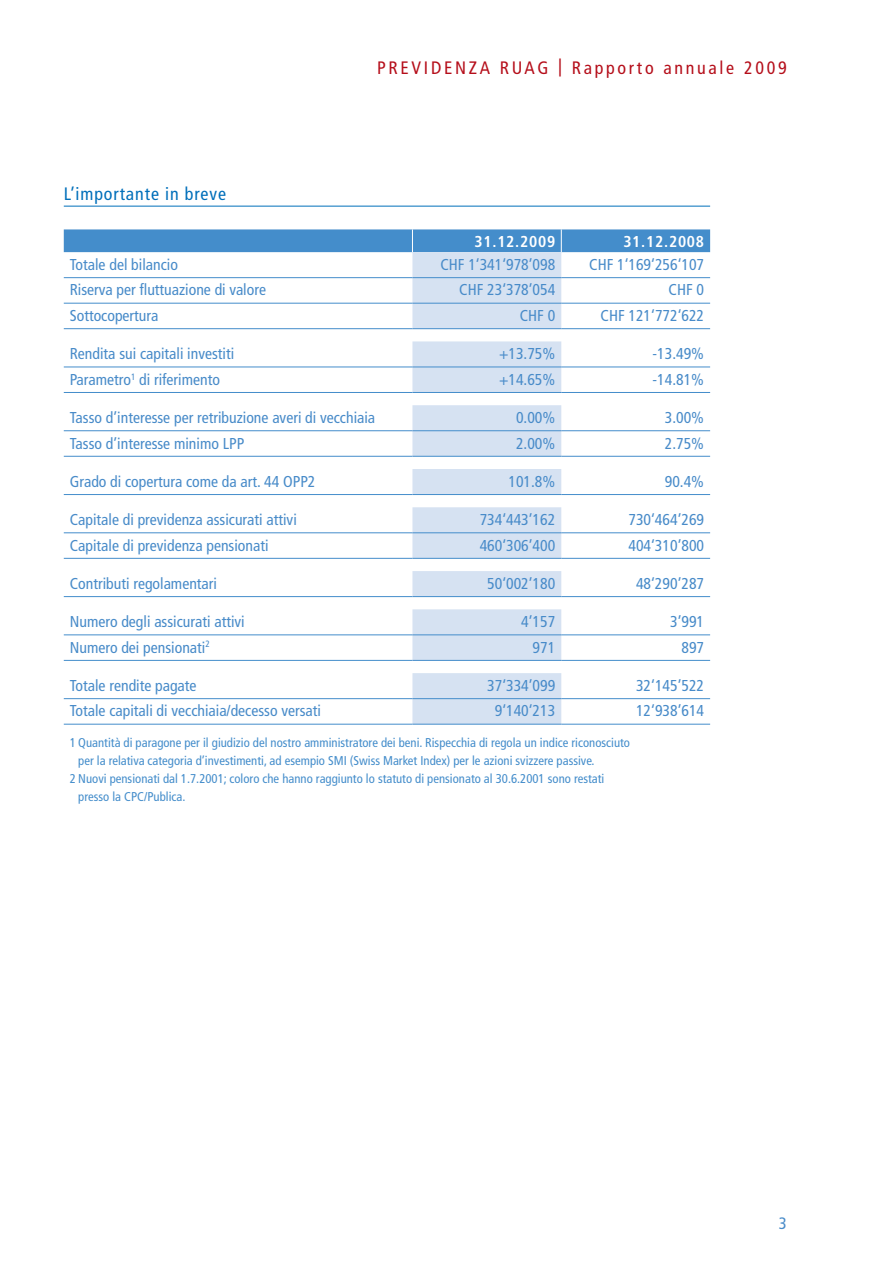
<style>
.page{position:relative;width:893px;height:1263px;background:#fff}
.page>*{position:absolute;margin:0;border:0;box-sizing:border-box;transform-origin:0 0}
.t1{font:condensed 18px "Frutiger LT Std";letter-spacing:.15em;color:#b50e1a}
.t2{font:condensed 18px "Frutiger LT Std";letter-spacing:.05em;color:#006fba}
.t3{font:condensed 16.5px "Frutiger LT Std";color:#488bc9}
.t4{font:condensed 15.75px "Frutiger LT Std";color:#488bc9}
.t5{font:700 condensed 15.75px "Frutiger LT Std";letter-spacing:.05em;color:#fff}
.t6{font:condensed 12.75px "Frutiger LT Std";color:#448dcb}
</style>
<div class="page">
<hr style="left:64px;top:206px;width:646px;height:1px;background:#006fba">
<svg style="left:412px;top:252px;width:149px;height:472px;fill:#d6e2f2"></svg>
<div style="left:64px;top:229px;width:646px;height:23px;background:#448dcb"></div>
<hr style="left:64px;top:277px;width:348px;height:1px;background:#448dcb">
<hr style="left:412px;top:277px;width:149px;height:1px;background:#448dcb">
<hr style="left:561px;top:277px;width:149px;height:1px;background:#448dcb">
<hr style="left:64px;top:303px;width:348px;height:1px;background:#448dcb">
<hr style="left:412px;top:303px;width:149px;height:1px;background:#448dcb">
<hr style="left:561px;top:303px;width:149px;height:1px;background:#448dcb">
<hr style="left:64px;top:328px;width:348px;height:1px;background:#448dcb">
<hr style="left:412px;top:328px;width:149px;height:1px;background:#448dcb">
<hr style="left:561px;top:328px;width:149px;height:1px;background:#448dcb">
<hr style="left:64px;top:367px;width:348px;height:1px;background:#448dcb">
<hr style="left:412px;top:367px;width:149px;height:1px;background:#448dcb">
<hr style="left:561px;top:367px;width:149px;height:1px;background:#448dcb">
<hr style="left:64px;top:392px;width:348px;height:1px;background:#448dcb">
<hr style="left:412px;top:392px;width:149px;height:1px;background:#448dcb">
<hr style="left:561px;top:392px;width:149px;height:1px;background:#448dcb">
<hr style="left:64px;top:430px;width:348px;height:1px;background:#448dcb">
<hr style="left:412px;top:430px;width:149px;height:1px;background:#448dcb">
<hr style="left:561px;top:430px;width:149px;height:1px;background:#448dcb">
<hr style="left:64px;top:456px;width:348px;height:1px;background:#448dcb">
<hr style="left:412px;top:456px;width:149px;height:1px;background:#448dcb">
<hr style="left:561px;top:456px;width:149px;height:1px;background:#448dcb">
<hr style="left:64px;top:494px;width:348px;height:1px;background:#448dcb">
<hr style="left:412px;top:494px;width:149px;height:1px;background:#448dcb">
<hr style="left:561px;top:494px;width:149px;height:1px;background:#448dcb">
<hr style="left:64px;top:532px;width:348px;height:1px;background:#448dcb">
<hr style="left:412px;top:532px;width:149px;height:1px;background:#448dcb">
<hr style="left:561px;top:532px;width:149px;height:1px;background:#448dcb">
<hr style="left:64px;top:558px;width:348px;height:1px;background:#448dcb">
<hr style="left:412px;top:558px;width:149px;height:1px;background:#448dcb">
<hr style="left:561px;top:558px;width:149px;height:1px;background:#448dcb">
<hr style="left:64px;top:596px;width:348px;height:1px;background:#448dcb">
<hr style="left:412px;top:596px;width:149px;height:1px;background:#448dcb">
<hr style="left:561px;top:596px;width:149px;height:1px;background:#448dcb">
<hr style="left:64px;top:660px;width:348px;height:1px;background:#448dcb">
<hr style="left:412px;top:660px;width:149px;height:1px;background:#448dcb">
<hr style="left:561px;top:660px;width:149px;height:1px;background:#448dcb">
<hr style="left:64px;top:724px;width:348px;height:1px;background:#448dcb">
<hr style="left:412px;top:724px;width:149px;height:1px;background:#448dcb">
<hr style="left:561px;top:724px;width:149px;height:1px;background:#448dcb">
<hr style="left:64px;top:698px;width:348px;height:1px;background:#448dcb">
<hr style="left:412px;top:698px;width:149px;height:1px;background:#448dcb">
<hr style="left:561px;top:698px;width:149px;height:1px;background:#448dcb">
<hr style="left:64px;top:635px;width:348px;height:1px;background:#448dcb">
<hr style="left:412px;top:635px;width:149px;height:1px;background:#448dcb">
<hr style="left:561px;top:635px;width:149px;height:1px;background:#448dcb">
<p class="t2" style="left:64px;top:183px;width:164px">L’importante in breve</p>
<p class="t1" style="left:377px;top:57px;width:411px">PREVIDENZA RUAG | Rapporto annuale 2009</p>
<p class="t5" style="left:474px;top:232px;width:82px">31.12.2009</p>
<p class="t5" style="left:623px;top:232px;width:82px">31.12.2008</p>
<p class="t4" style="left:70px;top:255px;width:110px">Totale del bilancio</p>
<p class="t4" style="left:440px;top:255px;width:116px">CHF 1‘341‘978’098</p>
<p class="t4" style="left:589px;top:255px;width:116px">CHF 1‘169‘256‘107</p>
<p class="t4" style="left:70px;top:281px;width:198px">Riserva per fluttuazione di valore</p>
<p class="t4" style="left:459px;top:281px;width:98px">CHF 23‘378’054</p>
<p class="t4" style="left:669px;top:281px;width:37px">CHF 0</p>
<p class="t4" style="left:70px;top:306px;width:90px">Sottocopertura</p>
<p class="t4" style="left:520px;top:306px;width:37px">CHF 0</p>
<p class="t4" style="left:600px;top:306px;width:105px">CHF 121‘772‘622</p>
<p class="t4" style="left:70px;top:345px;width:166px">Rendita sui capitali investiti</p>
<p class="t4" style="left:499px;top:345px;width:58px">+13.75%</p>
<p class="t4" style="left:653px;top:345px;width:53px">-13.49%</p>
<p class="t4" style="left:70px;top:370px;width:152px">Parametro<sup>1</sup> di riferimento</p>
<p class="t4" style="left:499px;top:370px;width:58px">+14.65%</p>
<p class="t4" style="left:653px;top:370px;width:53px">-14.81%</p>
<p class="t4" style="left:70px;top:408px;width:307px">Tasso d’interesse per retribuzione averi di vecchiaia</p>
<p class="t4" style="left:516px;top:408px;width:41px">0.00%</p>
<p class="t4" style="left:665px;top:408px;width:41px">3.00%</p>
<p class="t4" style="left:70px;top:434px;width:176px">Tasso d’interesse minimo LPP</p>
<p class="t4" style="left:516px;top:434px;width:41px">2.00%</p>
<p class="t4" style="left:665px;top:434px;width:41px">2.75%</p>
<p class="t4" style="left:70px;top:472px;width:247px">Grado di copertura come da art. 44 OPP2</p>
<p class="t4" style="left:508px;top:472px;width:48px">101.8%</p>
<p class="t4" style="left:665px;top:472px;width:41px">90.4%</p>
<p class="t4" style="left:70px;top:510px;width:229px">Capitale di previdenza assicurati attivi</p>
<p class="t4" style="left:480px;top:510px;width:77px">734‘443’162</p>
<p class="t4" style="left:628px;top:510px;width:77px">730‘464’269</p>
<p class="t4" style="left:70px;top:536px;width:200px">Capitale di previdenza pensionati</p>
<p class="t4" style="left:480px;top:536px;width:77px">460‘306’400</p>
<p class="t4" style="left:628px;top:536px;width:77px">404‘310’800</p>
<p class="t4" style="left:70px;top:574px;width:149px">Contributi regolamentari</p>
<p class="t4" style="left:487px;top:574px;width:70px">50‘002’180</p>
<p class="t4" style="left:636px;top:574px;width:70px">48‘290’287</p>
<p class="t4" style="left:70px;top:612px;width:176px">Numero degli assicurati attivi</p>
<p class="t4" style="left:521px;top:612px;width:36px">4’157</p>
<p class="t4" style="left:670px;top:612px;width:36px">3’991</p>
<p class="t4" style="left:70px;top:638px;width:141px">Numero dei pensionati<sup>2</sup></p>
<p class="t4" style="left:533px;top:638px;width:24px">971</p>
<p class="t4" style="left:681px;top:638px;width:24px">897</p>
<p class="t4" style="left:70px;top:676px;width:128px">Totale rendite pagate</p>
<p class="t4" style="left:487px;top:676px;width:70px">37‘334’099</p>
<p class="t4" style="left:636px;top:676px;width:70px">32‘145’522</p>
<p class="t4" style="left:70px;top:702px;width:253px">Totale capitali di vecchiaia/decesso versati</p>
<p class="t4" style="left:495px;top:702px;width:62px">9‘140‘213</p>
<p class="t4" style="left:636px;top:702px;width:70px">12‘938’614</p>
<p class="t6" style="left:70px;top:735px;width:562px">1 Quantità di paragone per il giudizio del nostro amministratore dei beni. Rispecchia di regola un indice riconosciuto</p>
<p class="t6" style="left:78px;top:753px;width:518px">per la relativa categoria d’investimenti, ad esempio SMI (Swiss Market Index) per le azioni svizzere passive.</p>
<p class="t6" style="left:70px;top:771px;width:536px">2 Nuovi pensionati dal 1.7.2001; coloro che hanno raggiunto lo statuto di pensionato al 30.6.2001 sono restati</p>
<p class="t6" style="left:78px;top:789px;width:109px">presso la CPC/Publica.</p>
<p class="t3" style="left:779px;top:1213px;width:9px">3</p>
</div>
